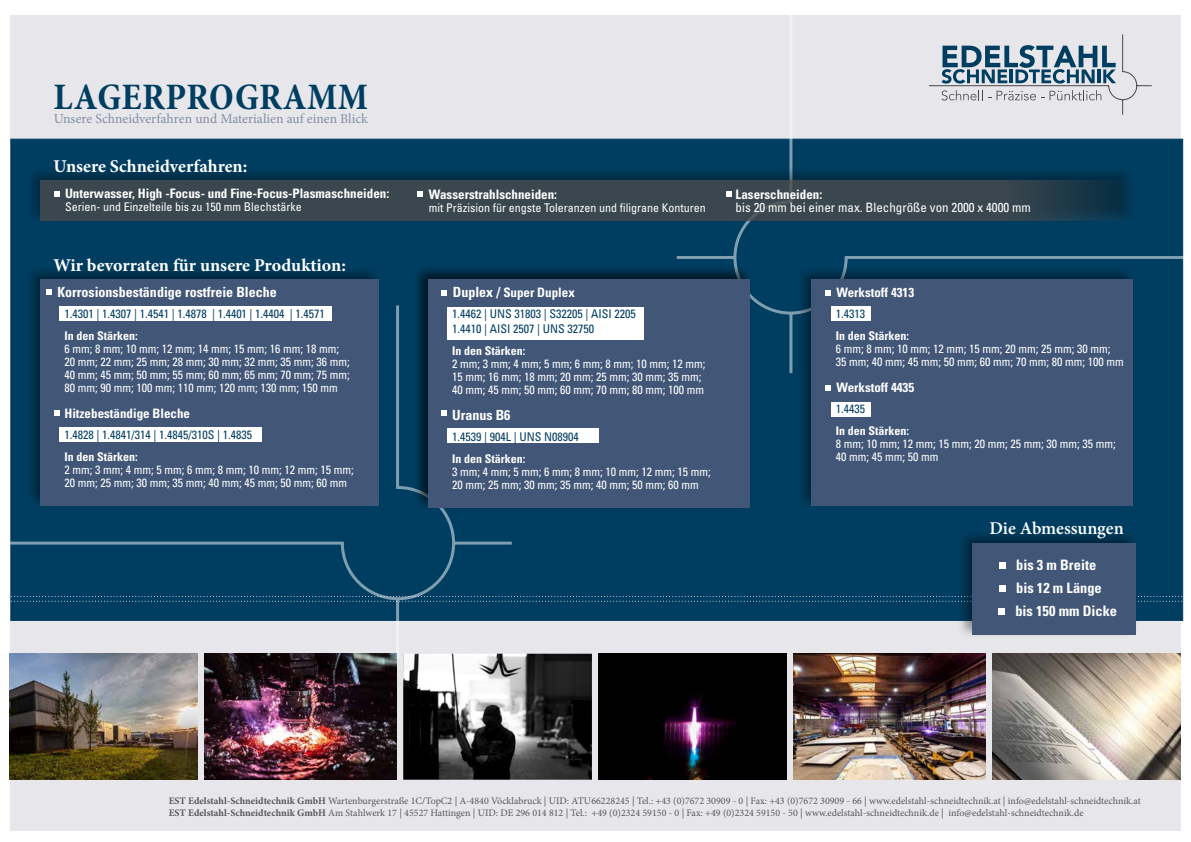
<style>
.page{position:relative;width:1191px;height:842px;background:#fff}
.page>*{position:absolute;margin:0;border:0;box-sizing:border-box;transform-origin:0 0}
.t1{font:700 condensed 37.7px "Minion Pro";letter-spacing:.01em;color:#003e61}
.t2{font:700 18px "Minion Pro";color:#fff}
.t3{font:600 18px "Minion Pro";letter-spacing:-.005em;color:#fff}
.t4{font:700 condensed 14.4px/23.4px "Univers LT Std";color:#fff}
.t5{font:700 condensed 14px "Univers LT Std";color:#fff}
.t6{font:13.7px "Minion Pro";color:#868ca3}
.t7{font:700 condensed 13px "Univers LT Std";color:#fff}
.t8{font:condensed 13px "Univers LT Std";color:#fff}
.t9{font:condensed 12px/13px "Univers LT Std";color:#fff}
.t10{font:condensed 12px/15px "Univers LT Std";color:#003e61}
.t11{font:700 condensed 12px "Univers LT Std";color:#fff}
.t12{font:condensed 11px/13px "Univers LT Std";color:#fff}
.t13{font:condensed 11px "Univers LT Std";color:#003e61}
.t14{font:700 condensed 11px "Univers LT Std";color:#fff}
.t15{font:10px/12px "Minion Pro";color:#58585a}
.s1{font-size:14px}
.s2{font-weight:700}
</style>
<div class="page">
<div style="left:10px;top:16px;width:1170px;height:815px;background:#e6e6eb"></div>
<div style="left:10px;top:139px;width:1173px;height:482px;background:#003e61;border:1px solid #003e61"></div>
<svg style="left:9px;top:304px;width:504px;height:356px"></svg>
<svg style="left:9px;top:596px;width:1175px;height:6px"></svg>
<svg style="left:676px;top:15px;width:508px;height:359px"></svg>
<img style="left:10px;top:654px;width:188px;height:126px">
<img style="left:205px;top:654px;width:191px;height:126px">
<img style="left:403px;top:654px;width:189px;height:126px">
<div style="left:24px;top:264px;width:358px;height:246px;background:#000;opacity:.4"></div>
<div style="left:40px;top:280px;width:339px;height:226px;background:#425777"></div>
<div style="left:59px;top:307px;width:273px;height:14px;background:#fff"></div>
<div style="left:59px;top:428px;width:203px;height:14px;background:#fff"></div>
<svg style="left:46px;top:289px;width:6px;height:6px"></svg>
<svg style="left:54px;top:411px;width:5px;height:5px"></svg>
<img style="left:599px;top:654px;width:187px;height:126px">
<img style="left:793px;top:654px;width:192px;height:126px">
<img style="left:992px;top:654px;width:188px;height:126px">
<div style="left:412px;top:264px;width:340px;height:248px;background:#000;opacity:.4"></div>
<div style="left:428px;top:280px;width:321px;height:228px;background:#425777"></div>
<div style="left:447px;top:307px;width:196px;height:32px;background:#fff"></div>
<div style="left:447px;top:428px;width:152px;height:15px;background:#fff"></div>
<svg style="left:441px;top:290px;width:6px;height:6px"></svg>
<svg style="left:441px;top:411px;width:6px;height:5px"></svg>
<div style="left:796px;top:264px;width:340px;height:246px;background:#000;opacity:.4"></div>
<div style="left:812px;top:280px;width:321px;height:226px;background:#425777"></div>
<div style="left:830px;top:307px;width:40px;height:14px;background:#fff"></div>
<svg style="left:825px;top:290px;width:5px;height:6px"></svg>
<div style="left:24px;top:165px;width:1112px;height:59px;background:#000;opacity:.4"></div>
<svg style="left:40px;top:180px;width:1093px;height:41px;fill:#3b474e"></svg>
<svg style="left:54px;top:191px;width:5px;height:6px"></svg>
<svg style="left:417px;top:191px;width:6px;height:6px"></svg>
<div style="left:830px;top:402px;width:40px;height:15px;background:#fff"></div>
<div style="left:956px;top:528px;width:183px;height:111px;background:#000;opacity:.4"></div>
<div style="left:972px;top:544px;width:164px;height:91px;background:#425777"></div>
<svg style="left:999px;top:563px;width:6px;height:6px"></svg>
<div style="left:999px;top:585px;width:6px;height:7px;background:#fff"></div>
<div style="left:998px;top:608px;width:6px;height:7px;background:#fff"></div>
<svg style="left:725px;top:191px;width:6px;height:6px"></svg>
<svg style="left:825px;top:385px;width:5px;height:6px"></svg>
<h1 class="t1" style="left:54px;top:71px;width:316px">LAGERPROGRAMM</h1>
<p class="t6" style="left:54px;top:109px;width:316px">Unsere Schneidverfahren und Materialien auf einen Blick</p>
<h2 class="t2" style="left:53px;top:153px;width:195px">Unsere Schneidverfahren:</h2>
<p class="t7" style="left:65px;top:185px;width:326px">Unterwasser, High -Focus- und Fine-Focus-Plasmaschneiden:</p>
<p class="t9" style="left:65px;top:200px;width:238px">Serien- und Einzelteile bis zu 150 mm Blechstärke</p>
<h2 class="t2" style="left:53px;top:252px;width:294px">Wir bevorraten für unsere Produktion:</h2>
<p class="t5" style="left:57px;top:283px;width:221px">Korrosionsbeständige rostfreie Bleche</p>
<p class="t10" style="left:64px;top:306px;width:262px">1.4301 | 1.4307 | 1.4541 | 1.4878 | 1.4401 | 1.4404 | 1.4571</p>
<p class="t11" style="left:64px;top:328px;width:75px">In den Stärken:</p>
<p class="t9" style="left:64px;top:342px;width:287px">6 mm; 8 mm; 10 mm; 12 mm; 14 mm; 15 mm; 16 mm; 18 mm; 20 mm; 22 mm; 25 mm; 28 mm; 30 mm; 32 mm; 35 mm; 36 mm; 40 mm; 45 mm; 50 mm; 55 mm; 60 mm; 65 mm; 70 mm; 75 mm; 80 mm; 90 mm; 100 mm; 110 mm; 120 mm; 130 mm; 150 mm</p>
<p class="t7" style="left:64px;top:405px;width:127px">Hitzebeständige Bleche</p>
<p class="t10" style="left:64px;top:427px;width:189px">1.4828 | 1.4841/314 | 1.4845/310S | 1.4835</p>
<p class="t11" style="left:64px;top:449px;width:75px">In den Stärken:</p>
<p class="t9" style="left:64px;top:463px;width:291px">2 mm; 3 mm; 4 mm; 5 mm; 6 mm; 8 mm; 10 mm; 12 mm; 15 mm;<br>20 mm; 25 mm; 30 mm; 35 mm; 40 mm; 45 mm; 50 mm; 60 mm</p>
<p class="t7" style="left:429px;top:186px;width:130px">Wasserstrahlschneiden:</p>
<p class="t9" style="left:429px;top:201px;width:278px">mit Präzision für engste Toleranzen und filigrane Konturen</p>
<p class="t7" style="left:735px;top:186px;width:88px">Laserschneiden:</p>
<p class="t8" style="left:735px;top:199px;width:297px">bis 20 mm bei einer max. Blechgröße von 2000 x 4000 mm</p>
<p class="t7" style="left:453px;top:284px;width:124px"><span class="s1">Duplex /</span> Super Duplex</p>
<p class="t10" style="left:452px;top:306px;width:185px">1.4462 | UNS 31803 | S32205 | AISI 2205<br>1.4410 | AISI 2507 | UNS 32750</p>
<p class="t11" style="left:452px;top:343px;width:75px">In den Stärken:</p>
<p class="t9" style="left:452px;top:357px;width:255px">2 mm; 3 mm; 4 mm; 5 mm; 6 mm; 8 mm; 10 mm; 12 mm;<br>15 mm; 16 mm; 18 mm; 20 mm; 25 mm; 30 mm; 35 mm;<br>40 mm; 45 mm; 50 mm; 60 mm; 70 mm; 80 mm; 100 mm</p>
<p class="t5" style="left:452px;top:406px;width:60px">Uranus B6</p>
<p class="t10" style="left:452px;top:429px;width:128px">1.4539 | 904L | UNS N08904</p>
<p class="t11" style="left:452px;top:451px;width:75px">In den Stärken:</p>
<p class="t9" style="left:452px;top:465px;width:260px">3 mm; 4 mm; 5 mm; 6 mm; 8 mm; 10 mm; 12 mm; 15 mm;<br>20 mm; 25 mm; 30 mm; 35 mm; 40 mm; 50 mm; 60 mm</p>
<p class="t13" style="left:452px;top:307px;width:170px">1.4462 | UNS 31803 | S32205 | AISI 2205</p>
<p class="t12" style="left:452px;top:355px;width:263px">16 mm; 18 mm; 20 mm; 25 mm; 30 mm; 35 mm; 40 mm; 45 mm;<br>50 mm; 60 mm; 70 mm; 80 mm; 100 mm</p>
<p class="t7" style="left:452px;top:405px;width:73px">Super Duplex</p>
<p class="t13" style="left:452px;top:428px;width:118px">1.4410 | 1.2507 | UNS 32750</p>
<p class="t14" style="left:452px;top:450px;width:69px">In den Stärken:</p>
<p class="t12" style="left:452px;top:463px;width:260px">5 mm; 6 mm; 8 mm; 10 mm; 12 mm; 15 mm; 20 mm; 25 mm;<br>30 mm; 35 mm; 40 mm; 45 mm; 50 mm; 60 mm; 70 mm; 80 mm</p>
<p class="t7" style="left:836px;top:284px;width:79px">Werkstoff 4313</p>
<p class="t10" style="left:836px;top:306px;width:31px">1.4313</p>
<p class="t11" style="left:836px;top:328px;width:75px">In den Stärken:</p>
<p class="t9" style="left:836px;top:342px;width:289px">6 mm; 8 mm; 10 mm; 12 mm; 15 mm; 20 mm; 25 mm; 30 mm;<br>35 mm; 40 mm; 45 mm; 50 mm; 60 mm; 70 mm; 80 mm; 100 mm</p>
<p class="t7" style="left:836px;top:379px;width:79px">Werkstoff 4435</p>
<p class="t10" style="left:836px;top:401px;width:31px">1.4435</p>
<p class="t11" style="left:836px;top:423px;width:75px">In den Stärken:</p>
<p class="t9" style="left:836px;top:437px;width:281px">8 mm; 10 mm; 12 mm; 15 mm; 20 mm; 25 mm; 30 mm; 35 mm;<br>40 mm; 45 mm; 50 mm</p>
<h2 class="t3" style="left:989px;top:516px;width:136px">Die Abmessungen</h2>
<p class="t4" style="left:1015px;top:553px;width:103px">bis 3 m Breite<br>bis 12 m Länge bis 150 mm Dicke</p>
<p class="t15" style="left:169px;top:795px;width:973px"><span class="s2">EST Edelstahl-Schneidtechnik GmbH</span> Wartenburgerstraße 1C/TopC2 | A-4840 Vöcklabruck | UID: ATU66228245 | Tel.: +43 (0)7672 30909 - 0 | Fax: +43 (0)7672 30909 - 66 | www.edelstahl-schneidtechnik.at | info@edelstahl-schneidtechnik.at<br><span class="s2">EST Edelstahl-Schneidtechnik GmbH</span> Am Stahlwerk 17 | 45527 Hattingen | UID: DE 296 014 812 | Tel.: +49 (0)2324 59150 - 0 | Fax: +49 (0)2324 59150 - 50 | www.edelstahl-schneidtechnik.de | info@edelstahl-schneidtechnik.de</p>
</div>
